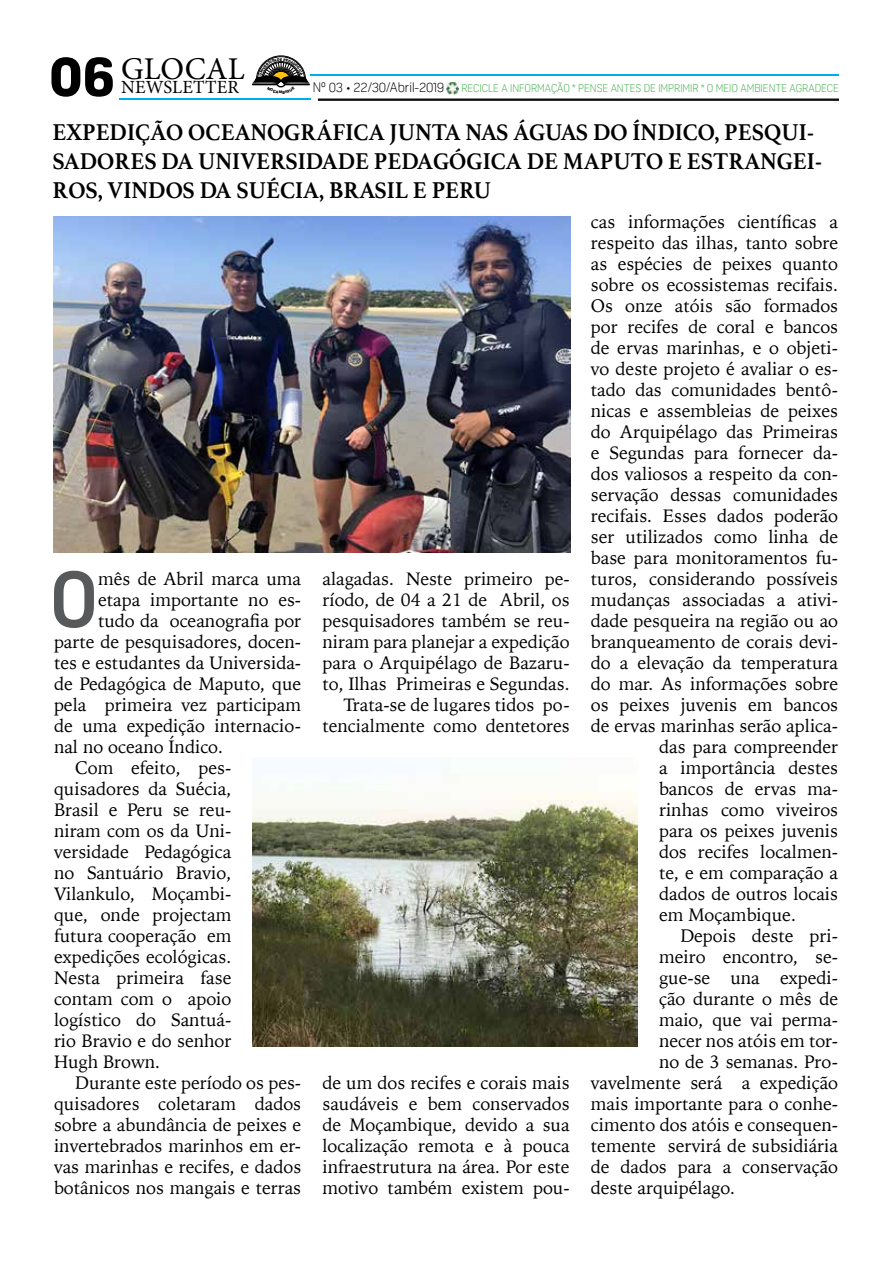
<style>
.page{position:relative;width:893px;height:1263px;background:#fff}
.page>*{position:absolute;margin:0;border:0;box-sizing:border-box;transform-origin:0 0}
.t1{font:700 76.95px "Oscine Trial";color:#58595b}
.t2{font:800 56.4px "Oscine Trial";color:#000}
.t3{font:31.65px "Minion Pro";color:#000}
.t4{font:700 24px/28.8px "Athelas";color:#000;scale:.96 1}
.t5{font:18.6px "Minion Pro";letter-spacing:.01em;color:#000}
.t6{font:18px/21px "Iowan Old Style";color:#000;text-align:right}
.t7{font:300 13.5px "Oscine Trial";color:#000}
.t8{font:300 10.95px "Oscine Trial";color:#41ad49}
</style>
<div class="page">
<hr style="left:119px;top:98px;width:191px;height:2px;background:#00aeef">
<hr style="left:310px;top:74px;width:529px;height:1px;background:#00aeef">
<svg style="left:446px;top:83px;width:13px;height:11px"></svg>
<hr style="left:318px;top:99px;width:521px;height:1px;background:#000">
<hr style="left:318px;top:100px;width:521px;height:1px;background:#000">
<img style="left:54px;top:216px;width:517px;height:336px">
<img style="left:253px;top:792px;width:385px;height:254px">
<svg style="left:252px;top:55px;width:59px;height:38px"></svg>
<h2 class="t2" style="left:49px;top:44px;width:67px">06</h2>
<h3 class="t3" style="left:121px;top:47px;width:125px">GLOCAL</h3>
<p class="t5" style="left:121px;top:75px;width:119px">NEWSLETTER</p>
<h3 class="t4" style="left:52px;top:117px;width:803px">EXPEDIÇÃO OCEANOGRÁFICA JUNTA NAS ÁGUAS DO ÍNDICO, PESQUI-<br>SADORES DA UNIVERSIDADE PEDAGÓGICA DE MAPUTO E ESTRANGEI-<br>ROS, VINDOS DA SUÉCIA, BRASIL E PERU</h3>
<p class="t7" style="left:313px;top:80px;width:133px">Nº 03 • 22/30/Abril-2019</p>
<p class="t8" style="left:461px;top:82px;width:379px">RECICLE A INFORMAÇÃO * PENSE ANTES DE IMPRIMIR * O MEIO AMBIENTE AGRADECE</p>
<h1 class="t1" style="left:50px;top:556px;width:50px">O</h1>
<p class="t6" style="left:98px;top:567px;width:205px">mês de Abril marca uma</p>
<p class="t6" style="left:98px;top:588px;width:205px">etapa importante no es-</p>
<p class="t6" style="left:98px;top:609px;width:205px">tudo da oceanografia por</p>
<p class="t6" style="left:54px;top:630px;width:249px">parte de pesquisadores, docen-</p>
<p class="t6" style="left:54px;top:651px;width:249px">tes e estudantes da Universida-</p>
<p class="t6" style="left:54px;top:672px;width:249px">de Pedagógica de Maputo, que</p>
<p class="t6" style="left:54px;top:693px;width:249px">pela primeira vez participam</p>
<p class="t6" style="left:54px;top:714px;width:249px">de uma expedição internacio-</p>
<p class="t6" style="left:54px;top:735px;width:171px">nal no oceano Índico.</p>
<p class="t6" style="left:75px;top:756px;width:158px">Com efeito, pes-</p>
<p class="t6" style="left:54px;top:777px;width:179px">quisadores da Suécia,</p>
<p class="t6" style="left:54px;top:798px;width:179px">Brasil e Peru se reu-</p>
<p class="t6" style="left:54px;top:819px;width:179px">niram com os da Uni-</p>
<p class="t6" style="left:54px;top:840px;width:179px">versidade Pedagógica</p>
<p class="t6" style="left:54px;top:861px;width:179px">no Santuário Bravio,</p>
<p class="t6" style="left:54px;top:882px;width:179px">Vilankulo, Moçambi-</p>
<p class="t6" style="left:54px;top:903px;width:179px">que, onde projectam</p>
<p class="t6" style="left:54px;top:924px;width:179px">futura cooperação em</p>
<p class="t6" style="left:54px;top:945px;width:179px">expedições ecológicas.</p>
<p class="t6" style="left:54px;top:966px;width:179px">Nesta primeira fase</p>
<p class="t6" style="left:54px;top:987px;width:179px">contam com o apoio</p>
<p class="t6" style="left:54px;top:1008px;width:179px">logístico do Santuá-</p>
<p class="t6" style="left:54px;top:1029px;width:179px">rio Bravio e do senhor</p>
<p class="t6" style="left:54px;top:1050px;width:108px">Hugh Brown.</p>
<p class="t6" style="left:75px;top:1071px;width:227px">Durante este período os pes-</p>
<p class="t6" style="left:54px;top:1092px;width:249px">quisadores coletaram dados</p>
<p class="t6" style="left:54px;top:1113px;width:249px">sobre a abundância de peixes e</p>
<p class="t6" style="left:54px;top:1134px;width:249px">invertebrados marinhos em er-</p>
<p class="t6" style="left:54px;top:1155px;width:249px">vas marinhas e recifes, e dados</p>
<p class="t6" style="left:54px;top:1176px;width:249px">botânicos nos mangais e terras</p>
<p class="t6" style="left:322px;top:567px;width:249px">alagadas. Neste primeiro pe&shy;ríodo, de 04 a 21 de Abril, os pesquisadores também se reu&shy;niram para planejar a expedição para o Arquipélago de Bazaru&shy;to, Ilhas Primeiras e Segundas.<br>Trata-se de lugares tidos po&shy;tencialmente como dentetores</p>
<p class="t6" style="left:322px;top:1071px;width:249px;text-align:justify">de um dos recifes e corais mais saudáveis e bem conservados de Moçambique, devido a sua localização remota e à pouca infraestrutura na área. Por este motivo também existem pou-</p>
<p class="t6" style="left:591px;top:210px;width:249px">cas informações científicas a</p>
<p class="t6" style="left:591px;top:231px;width:249px">respeito das ilhas, tanto sobre</p>
<p class="t6" style="left:591px;top:252px;width:249px">as espécies de peixes quanto</p>
<p class="t6" style="left:591px;top:273px;width:249px">sobre os ecossistemas recifais.</p>
<p class="t6" style="left:591px;top:294px;width:249px">Os onze atóis são formados</p>
<p class="t6" style="left:591px;top:315px;width:249px">por recifes de coral e bancos</p>
<p class="t6" style="left:591px;top:336px;width:249px">de ervas marinhas, e o objeti-</p>
<p class="t6" style="left:591px;top:357px;width:249px">vo deste projeto é avaliar o es-</p>
<p class="t6" style="left:591px;top:378px;width:249px">tado das comunidades bentô-</p>
<p class="t6" style="left:591px;top:399px;width:249px">nicas e assembleias de peixes</p>
<p class="t6" style="left:591px;top:420px;width:249px">do Arquipélago das Primeiras</p>
<p class="t6" style="left:591px;top:441px;width:249px">e Segundas para fornecer da-</p>
<p class="t6" style="left:591px;top:462px;width:249px">dos valiosos a respeito da con-</p>
<p class="t6" style="left:591px;top:483px;width:249px">servação dessas comunidades</p>
<p class="t6" style="left:591px;top:504px;width:249px">recifais. Esses dados poderão</p>
<p class="t6" style="left:591px;top:525px;width:249px">ser utilizados como linha de</p>
<p class="t6" style="left:591px;top:546px;width:249px">base para monitoramentos fu-</p>
<p class="t6" style="left:591px;top:567px;width:249px">turos, considerando possíveis</p>
<p class="t6" style="left:591px;top:588px;width:249px">mudanças associadas a ativi-</p>
<p class="t6" style="left:591px;top:609px;width:249px">dade pesqueira na região ou ao</p>
<p class="t6" style="left:591px;top:630px;width:249px">branqueamento de corais devi-</p>
<p class="t6" style="left:591px;top:651px;width:249px">do a elevação da temperatura</p>
<p class="t6" style="left:591px;top:672px;width:249px">do mar. As informações sobre</p>
<p class="t6" style="left:591px;top:693px;width:249px">os peixes juvenis em bancos</p>
<p class="t6" style="left:591px;top:714px;width:249px">de ervas marinhas serão aplica-</p>
<p class="t6" style="left:659px;top:735px;width:180px">das para compreender</p>
<p class="t6" style="left:659px;top:756px;width:181px">a importância destes</p>
<p class="t6" style="left:659px;top:777px;width:180px">bancos de ervas ma-</p>
<p class="t6" style="left:659px;top:798px;width:180px">rinhas como viveiros</p>
<p class="t6" style="left:659px;top:819px;width:181px">para os peixes juvenis</p>
<p class="t6" style="left:659px;top:840px;width:180px">dos recifes localmen-</p>
<p class="t6" style="left:659px;top:861px;width:181px">te, e em comparação a</p>
<p class="t6" style="left:659px;top:882px;width:181px">dados de outros locais</p>
<p class="t6" style="left:659px;top:903px;width:138px">em Moçambique.</p>
<p class="t6" style="left:680px;top:924px;width:159px">Depois deste pri-</p>
<p class="t6" style="left:659px;top:945px;width:180px">meiro encontro, se-</p>
<p class="t6" style="left:659px;top:966px;width:180px">gue-se una expedi-</p>
<p class="t6" style="left:659px;top:987px;width:181px">ção durante o mês de</p>
<p class="t6" style="left:659px;top:1008px;width:180px">maio, que vai perma-</p>
<p class="t6" style="left:659px;top:1029px;width:180px">necer nos atóis em tor-</p>
<p class="t6" style="left:659px;top:1050px;width:180px">no de 3 semanas. Pro-</p>
<p class="t6" style="left:591px;top:1071px;width:249px">vavelmente será a expedição</p>
<p class="t6" style="left:591px;top:1092px;width:249px">mais importante para o conhe-</p>
<p class="t6" style="left:591px;top:1113px;width:249px">cimento dos atóis e consequen-</p>
<p class="t6" style="left:591px;top:1134px;width:249px">temente servirá de subsidiária</p>
<p class="t6" style="left:591px;top:1155px;width:249px">de dados para a conservação</p>
<p class="t6" style="left:591px;top:1176px;width:146px">deste arquipélago.</p>
</div>
